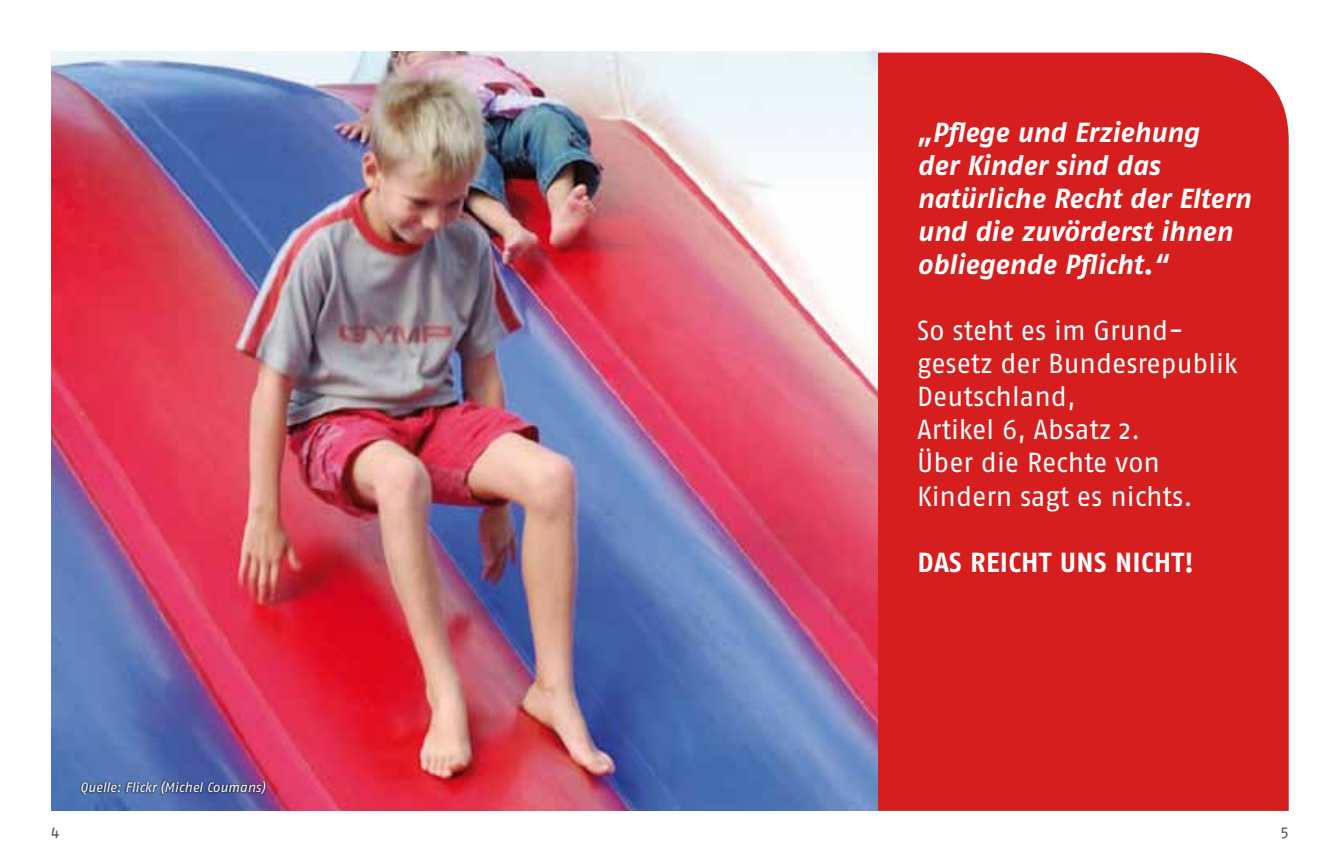
<style>
.page{position:relative;width:1340px;height:862px;background:#fff}
.page>*{position:absolute;margin:0;border:0;box-sizing:border-box;transform-origin:0 0}
.t1{font:27.45px/33.1px "Fago OT";letter-spacing:-.005em;color:#fff}
.t2{font:italic 700 27.45px/33.1px "Fago OT";color:#fff}
.t3{font:700 27.45px "Fago OT";letter-spacing:.01em;color:#fff}
.t4{font:15.75px "Fago OT";color:#58585a}
.t5{font:italic 13.5px "Fago OT";color:#fff}
</style>
<div class="page">
<div style="left:877px;top:51px;width:411px;height:759px;background:#d71e1e"></div>
<img style="left:52px;top:52px;width:825px;height:757px">
<svg style="left:80px;top:778px;width:187px;height:17px;background:#445289"></svg>
<p class="t2" style="left:917px;top:115px;width:335px">„Pflege und Erziehung<br>der Kinder sind das natürliche Recht der Eltern und die zuvörderst ihnen obliegende Pflicht.“</p>
<p class="t1" style="left:917px;top:314px;width:322px">So steht es im Grund&shy;gesetz der Bundesrepublik<br>Deutschland,<br>Artikel 6, Absatz 2.<br>Über die Rechte von<br>Kindern sagt es nichts.</p>
<p class="t5" style="left:80px;top:778px;width:186px">Quelle: Flickr (Michel Coumans)</p>
<p class="t3" style="left:917px;top:545px;width:278px">DAS REICHT UNS N ICHT!</p>
<p class="t4" style="left:51px;top:823px;width:10px">4</p>
<p class="t4" style="left:1280px;top:823px;width:10px">5</p>
</div>
